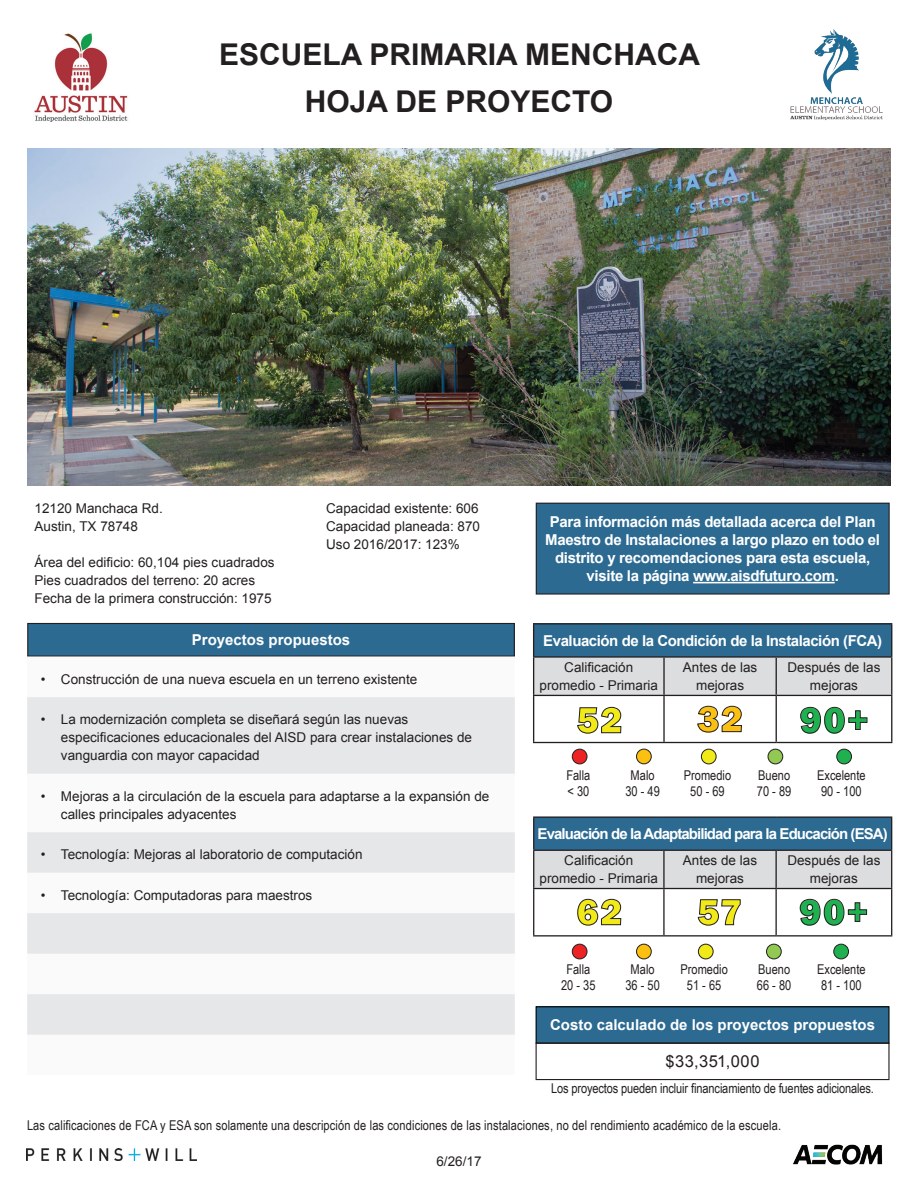
<style>
.page{position:relative;width:918px;height:1188px;background:#fff}
.page>*{position:absolute;margin:0;border:0;box-sizing:border-box;transform-origin:0 0}
.t1{font:800 37.5px "Franklin Gothic";color:#f1ea16}
.t2{font:800 37.5px "Franklin Gothic";color:#1fb04f}
.t3{font:800 37.5px "Franklin Gothic";color:#fcc011}
.Heading_1__H1{font:700 30px "Arial";color:#231f20}
.t4{font:16.5px "Arial";letter-spacing:.03em;color:#231f20}
.Body_Text__H5{font:700 15px/18px "Arial";letter-spacing:-.02em;color:#fff;text-align:center}
.Heading_3__H3{font:700 15px "Arial";letter-spacing:-.06em;color:#fff}
.Heading_3__H3-2{font:700 15px "Arial";letter-spacing:-.03em;color:#fff}
.Heading_3__H3-3{font:700 15px "Arial";color:#fff}
.Body_Text__H5-2{font:700 15px "Arial";color:#fff}
.Body_Text__H5-3{font:13.5px/18px "Arial";color:#231f20;text-align:center}
.t5{font:13.5px/16.2px "Arial Narrow";color:#231f20;text-align:center}
</style>
<div class="page">
<img style="left:34px;top:33px;width:94px;height:89px">
<img style="left:793px;top:1144px;width:90px;height:21px">
<img style="left:27px;top:1148px;width:170px;height:12px">
<img style="left:790px;top:29px;width:93px;height:91px">
<div style="left:834px;top:944px;width:15px;height:15px;background:#1fb04f;border-radius:50%"></div>
<div style="left:833px;top:944px;width:16px;height:15px;border:1px solid #231f20;border-radius:50%"></div>
<div style="left:698px;top:944px;width:15px;height:15px;background:#f1ea16;border-radius:50%"></div>
<div style="left:698px;top:944px;width:15px;height:15px;border:1px solid #231f20;border-radius:50%"></div>
<div style="left:572px;top:944px;width:15px;height:15px;background:#ed2225;border-radius:50%"></div>
<div style="left:572px;top:944px;width:15px;height:15px;border:1px solid #231f20;border-radius:50%"></div>
<div style="left:767px;top:944px;width:14px;height:15px;background:#92c953;border-radius:50%"></div>
<div style="left:766px;top:944px;width:16px;height:15px;border:1px solid #231f20;border-radius:50%"></div>
<div style="left:637px;top:944px;width:14px;height:15px;background:#fcc011;border-radius:50%"></div>
<div style="left:636px;top:944px;width:16px;height:15px;border:1px solid #231f20;border-radius:50%"></div>
<div style="left:572px;top:749px;width:15px;height:15px;background:#ed2225;border-radius:50%"></div>
<div style="left:572px;top:749px;width:15px;height:15px;border:1px solid #231f20;border-radius:50%"></div>
<div style="left:637px;top:749px;width:14px;height:15px;background:#fcc011;border-radius:50%"></div>
<div style="left:636px;top:749px;width:16px;height:15px;border:1px solid #231f20;border-radius:50%"></div>
<div style="left:837px;top:749px;width:15px;height:15px;background:#1fb04f;border-radius:50%"></div>
<div style="left:836px;top:749px;width:16px;height:15px;border:1px solid #231f20;border-radius:50%"></div>
<div style="left:701px;top:749px;width:15px;height:15px;background:#f1ea16;border-radius:50%"></div>
<div style="left:701px;top:749px;width:15px;height:15px;border:1px solid #231f20;border-radius:50%"></div>
<div style="left:768px;top:749px;width:15px;height:15px;background:#92c953;border-radius:50%"></div>
<div style="left:768px;top:749px;width:15px;height:15px;border:1px solid #231f20;border-radius:50%"></div>
<div style="left:534px;top:624px;width:358px;height:33px;background:#2c6a92"></div>
<hr style="left:533px;top:623px;width:131px;height:2px;background:#231f20">
<hr style="left:533px;top:625px;width:1px;height:31px;background:#231f20">
<hr style="left:664px;top:623px;width:112px;height:2px;background:#231f20">
<hr style="left:776px;top:623px;width:116px;height:2px;background:#231f20">
<hr style="left:891px;top:625px;width:1px;height:31px;background:#231f20">
<hr style="left:533px;top:656px;width:131px;height:2px;background:#231f20">
<hr style="left:533px;top:658px;width:1px;height:37px;background:#231f20">
<hr style="left:664px;top:656px;width:112px;height:2px;background:#231f20">
<hr style="left:776px;top:656px;width:116px;height:2px;background:#231f20">
<hr style="left:533px;top:695px;width:131px;height:1px;background:#231f20">
<hr style="left:533px;top:696px;width:1px;height:46px;background:#231f20">
<hr style="left:533px;top:742px;width:131px;height:1px;background:#231f20">
<svg style="left:534px;top:657px;width:358px;height:86px"></svg>
<img style="left:27px;top:148px;width:864px;height:338px">
<div style="left:534px;top:817px;width:358px;height:33px;background:#2c6a92"></div>
<hr style="left:533px;top:816px;width:131px;height:2px;background:#231f20">
<hr style="left:533px;top:818px;width:1px;height:32px;background:#231f20">
<hr style="left:664px;top:816px;width:112px;height:2px;background:#231f20">
<hr style="left:776px;top:816px;width:116px;height:2px;background:#231f20">
<hr style="left:891px;top:818px;width:1px;height:32px;background:#231f20">
<hr style="left:533px;top:850px;width:131px;height:1px;background:#231f20">
<hr style="left:533px;top:851px;width:1px;height:37px;background:#231f20">
<hr style="left:533px;top:888px;width:131px;height:1px;background:#231f20">
<hr style="left:533px;top:889px;width:1px;height:46px;background:#231f20">
<hr style="left:533px;top:935px;width:131px;height:2px;background:#231f20">
<hr style="left:664px;top:935px;width:112px;height:2px;background:#231f20">
<hr style="left:776px;top:935px;width:116px;height:2px;background:#231f20">
<svg style="left:534px;top:850px;width:358px;height:86px"></svg>
<div style="left:536px;top:503px;width:353px;height:91px;background:#2c6a92"></div>
<hr style="left:693px;top:582px;width:142px;height:1px;background:#fff">
<div style="left:536px;top:503px;width:354px;height:92px;border:1px solid #231f20"></div>
<div style="left:28px;top:623px;width:486px;height:33px;background:#2c6a92"></div>
<div style="left:27px;top:623px;width:488px;height:34px;border:1px solid #231f20"></div>
<svg style="left:27px;top:697px;width:488px;height:338px;fill:#e6e7e9"></svg>
<div style="left:536px;top:1007px;width:353px;height:36px;background:#2c6a92"></div>
<div style="left:536px;top:1006px;width:354px;height:38px;border:1px solid #040503"></div>
<div style="left:536px;top:1043px;width:354px;height:37px;border:1px solid #231f20"></div>
<h1 class="Heading_1__H1" style="left:219px;top:35px;width:483px">ESCUELA PRIMARIA MENCHACA</h1>
<h1 class="Heading_1__H1" style="left:305px;top:81px;width:310px">HOJA DE PROYECTO</h1>
<p class="Body_Text__H5-3" style="left:35px;top:499px;width:130px">12120 Manchaca Rd.</p>
<p class="Body_Text__H5-3" style="left:35px;top:517px;width:105px">Austin, TX 78748</p>
<p class="Body_Text__H5-3" style="left:35px;top:553px;width:242px">Área del edificio: 60,104 pies cuadrados</p>
<p class="Body_Text__H5-3" style="left:35px;top:571px;width:222px">Pies cuadrados del terreno: 20 acres</p>
<p class="Body_Text__H5-3" style="left:35px;top:589px;width:239px">Fecha de la primera construcción: 1975</p>
<p class="Body_Text__H5-3" style="left:326px;top:499px;width:154px">Capacidad existente: 606</p>
<p class="Body_Text__H5-3" style="left:326px;top:517px;width:155px">Capacidad planeada: 870</p>
<p class="Body_Text__H5-3" style="left:326px;top:535px;width:135px">Uso 2016/2017: 123%</p>
<p class="Body_Text__H5-2" style="left:192px;top:630px;width:160px">Proyectos propuestos</p>
<p class="Body_Text__H5-3" style="left:41px;top:670px;width:378px">• Construcción de una nueva escuela en un terreno existente</p>
<p class="Body_Text__H5-3" style="left:61px;top:711px;width:413px;text-align:left;text-indent:-20px">• La modernización completa se diseñará según las nuevas especificaciones educacionales del AISD para crear instalaciones de vanguardia con mayor capacidad</p>
<p class="Body_Text__H5-3" style="left:61px;top:787px;width:430px;text-align:left;text-indent:-20px">• Mejoras a la circulación de la escuela para adaptarse a la expansión de calles principales adyacentes</p>
<p class="Body_Text__H5-3" style="left:41px;top:846px;width:323px">• Tecnología: Mejoras al laboratorio de computación</p>
<p class="Body_Text__H5-3" style="left:41px;top:886px;width:273px">• Tecnología: Computadoras para maestros</p>
<p class="Body_Text__H5" style="left:545px;top:513px;width:336px">Para información más detallada acerca del Plan Maestro de Instalaciones a largo plazo en todo el distrito y recomendaciones para esta escuela, visite la página www.aisdfuturo.com.</p>
<p class="Heading_3__H3-2" style="left:543px;top:631px;width:340px">Evaluación de la Condición de la Instalación (FCA)</p>
<p class="Body_Text__H5-3" style="left:540px;top:659px;width:120px">Calificación promedio - Primaria</p>
<p class="Body_Text__H5-3" style="left:683px;top:659px;width:76px">Antes de las mejoras</p>
<p class="Body_Text__H5-3" style="left:787px;top:659px;width:95px">Después de las mejoras</p>
<p class="t1" style="left:577px;top:696px;width:47px">52</p>
<p class="t3" style="left:697px;top:695px;width:47px">32</p>
<p class="t2" style="left:800px;top:696px;width:71px">90+</p>
<p class="t5" style="left:566px;top:767px;width:25px">Falla</p>
<p class="t5" style="left:567px;top:783px;width:23px">&lt; 30</p>
<p class="t5" style="left:625px;top:767px;width:36px">Malo<br>30 - 49</p>
<p class="t5" style="left:684px;top:767px;width:49px">Promedio<br>50 - 69</p>
<p class="t5" style="left:757px;top:767px;width:36px;text-align:left">Bueno<br>70 - 89</p>
<p class="t5" style="left:817px;top:767px;width:50px;text-align:left">Excelente<br>90 - 100</p>
<p class="Heading_3__H3" style="left:538px;top:824px;width:352px">Evaluación de la Adaptabilidad para la Educación (ESA)</p>
<p class="Body_Text__H5-3" style="left:540px;top:852px;width:120px">Calificación promedio - Primaria</p>
<p class="Body_Text__H5-3" style="left:683px;top:852px;width:76px">Antes de las mejoras</p>
<p class="Body_Text__H5-3" style="left:787px;top:852px;width:95px">Después de las mejoras</p>
<p class="t1" style="left:577px;top:888px;width:47px">62</p>
<p class="t1" style="left:697px;top:888px;width:46px">57</p>
<p class="t2" style="left:799px;top:888px;width:71px">90+</p>
<p class="t5" style="left:625px;top:961px;width:36px">Malo<br>36 - 50</p>
<p class="t5" style="left:680px;top:961px;width:49px">Promedio<br>51 - 65</p>
<p class="t5" style="left:757px;top:960px;width:36px;text-align:left">Bueno<br>66 - 80</p>
<p class="t5" style="left:817px;top:960px;width:50px;text-align:left">Excelente<br>81 - 100</p>
<p class="Heading_3__H3-3" style="left:550px;top:1015px;width:327px">Costo calculado de los proyectos propuestos</p>
<p class="t4" style="left:665px;top:1051px;width:96px">$33,351,000</p>
<p class="t5" style="left:551px;top:1080px;width:324px">Los proyectos pueden incluir financiamiento de fuentes adicionales.</p>
<p class="t5" style="left:27px;top:1116px;width:756px">Las calificaciones de FCA y ESA son solamente una descripción de las condiciones de las instalaciones, no del rendimiento académico de la escuela.</p>
<p class="t5" style="left:566px;top:961px;width:25px">Falla</p>
<p class="t5" style="left:561px;top:977px;width:36px">20 - 35</p>
<p class="Body_Text__H5-3" style="left:436px;top:1152px;width:47px">6/26/17</p>
</div>
